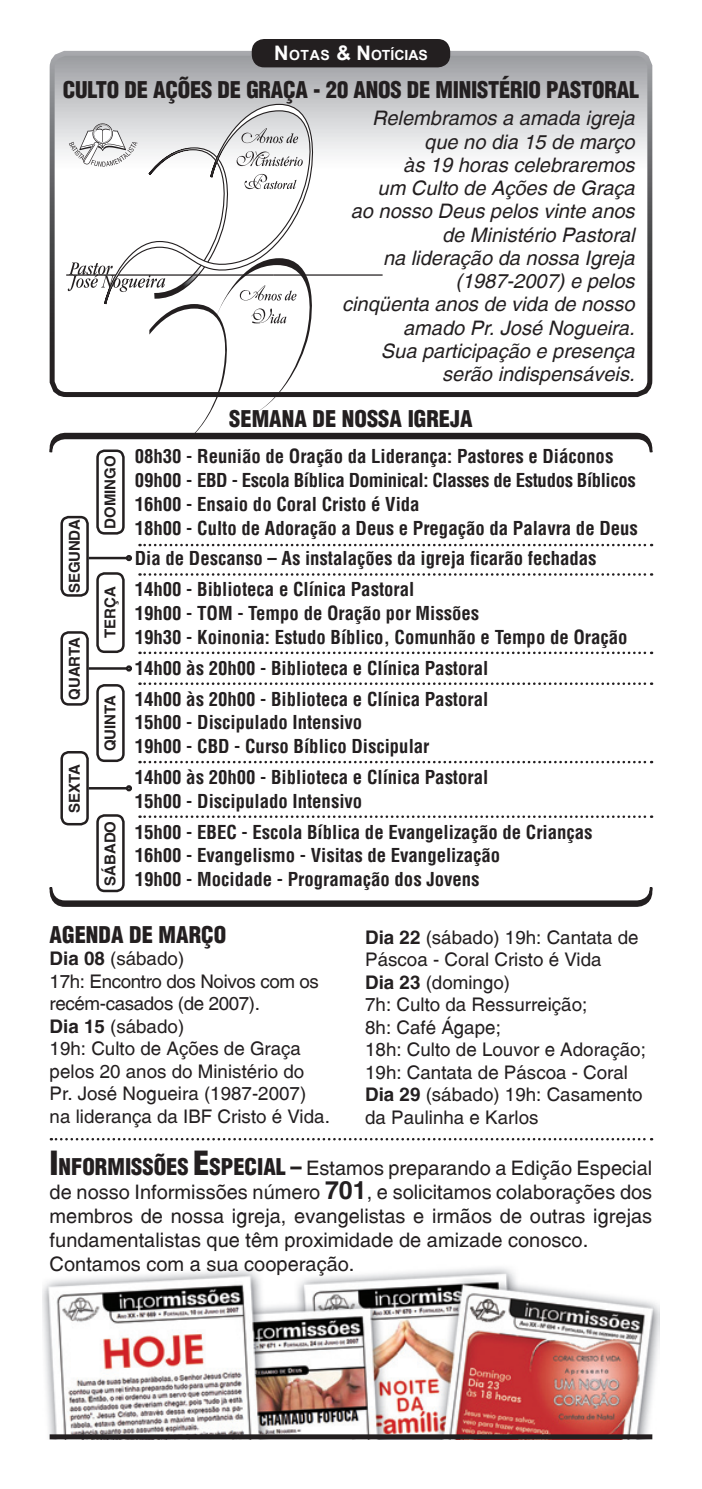
<style>
.page{position:relative;width:702px;height:1489px;background:#fff}
.page>*{position:absolute;margin:0;border:0;box-sizing:border-box;transform-origin:0 0}
.t1{font:22.5px "Switzerland Cond Black Plain";color:#231f20}
.t2{font:italic 20px/23.2px "Switzerland";color:#231f20;text-align:right}
.t3{font:20px/24px "Switzerland Plain";color:#231f20}
.t4{font:18.75px/23.8px "Switzerland Condensed";color:#231f20}
.t5{font:18.75px/22.5px "Switzerland Plain";color:#231f20}
.t6{font:700 15px "Switzerland";color:#231f20}
.t7{font:700 14px "Arial";color:#fff}
.s1{font-size:20px}
.s2{font-family:"Switzerland";font-weight:700}
.s3{font-family:"Switzerland Cond Black Plain";font-size:32.5px}
.s4{font-family:"Switzerland Cond Black Plain";font-size:22.5px}
.s5{font-family:"Switzerland";font-weight:700;font-size:25px}
</style>
<div class="page">
<img style="left:43px;top:1267px;width:616px;height:172px">
<svg style="left:56px;top:57px;width:590px;height:334px"></svg>
<div style="left:50px;top:51px;width:602px;height:346px;border:5px solid #fff;border-radius:14px"></div>
<svg style="left:49px;top:432px;width:604px;height:475px"></svg>
<div style="left:96px;top:684px;width:29px;height:78px;border:2px solid #231f20;border-radius:7px"></div>
<div style="left:96px;top:814px;width:29px;height:78px;border:2px solid #231f20;border-radius:7px"></div>
<div style="left:96px;top:449px;width:29px;height:85px;border:2px solid #231f20;border-radius:7px"></div>
<div style="left:96px;top:572px;width:29px;height:81px;border:2px solid #231f20;border-radius:7px"></div>
<div style="left:60px;top:516px;width:29px;height:80px;border:2px solid #231f20;border-radius:7px"></div>
<div style="left:60px;top:631px;width:29px;height:74px;border:2px solid #231f20;border-radius:7px"></div>
<div style="left:60px;top:751px;width:29px;height:74px;border:2px solid #231f20;border-radius:7px"></div>
<hr style="left:89px;top:557px;width:38px;height:2px;background:#231f20">
<svg style="left:126px;top:555px;width:6px;height:6px"></svg>
<hr style="left:89px;top:667px;width:38px;height:2px;background:#231f20">
<svg style="left:126px;top:665px;width:6px;height:6px"></svg>
<hr style="left:89px;top:787px;width:38px;height:2px;background:#231f20">
<svg style="left:126px;top:785px;width:6px;height:6px"></svg>
<svg style="left:51px;top:1138px;width:601px;height:2px"></svg>
<div style="left:50px;top:1434px;width:602px;height:5px;background:#231f20"></div>
<hr style="left:66px;top:274px;width:207px;height:2px;background:#231f20">
<svg style="left:102px;top:103px;width:216px;height:203px"></svg>
<svg style="left:105px;top:105px;width:211px;height:18px;background:#cfd0d1"></svg>
<hr style="left:273px;top:274px;width:109px;height:2px;background:#231f20">
<svg style="left:68px;top:123px;width:248px;height:312px"></svg>
<div style="left:253px;top:40px;width:196px;height:26px;background:#231f20;border-radius:11px"></div>
<div style="left:252px;top:39px;width:198px;height:28px;border:2px solid #231f20;border-radius:11px"></div>
<p class="t7" style="left:274px;top:46px;width:155px"><span class="s1">N</span> OTAS <span class="s1">&amp; N</span> OTÍCIAS</p>
<p class="t1" style="left:63px;top:75px;width:209px">CULTO DE AÇÕES DE GRAÇA</p>
<p class="t1" style="left:313px;top:75px;width:53px">- 20 ANOS</p>
<p class="t1" style="left:407px;top:75px;width:56px">DE MINIST</p>
<p class="t1" style="left:499px;top:75px;width:60px">ÉRIO PASTORA</p>
<p class="t1" style="left:629px;top:75px;width:11px">L</p>
<p class="t6" style="left:65px;top:593px;width:75px;rotate:-90deg">SEGUNDA</p>
<p class="t6" style="left:65px;top:700px;width:65px;rotate:-90deg">QUARTA</p>
<p class="t6" style="left:65px;top:812px;width:50px;rotate:-90deg">SEXTA</p>
<p class="t6" style="left:101px;top:529px;width:75px;rotate:-90deg">Domingo</p>
<p class="t6" style="left:101px;top:638px;width:53px;rotate:-90deg">TERÇA</p>
<p class="t6" style="left:101px;top:751px;width:58px;rotate:-90deg">QUINTA</p>
<p class="t6" style="left:101px;top:886px;width:65px;rotate:-90deg">SÁBADO</p>
<p class="t2" style="left:342px;top:106px;width:294px">Relembramos a amada igreja que no dia 15 de março<br>às 19 horas celebraremos<br>um Culto de Ações de Graça<br>ao nosso Deus pelos vinte anos de Ministério Pastoral<br>na lideração da nossa Igreja (1987-2007) e pelos<br>cinqüenta anos de vida de nosso amado Pr. José Nogueira.<br>Sua participação e presença serão indispensáveis.</p>
<p class="t1" style="left:229px;top:405px;width:245px">SEMANA DE NOSSA IGREJA</p>
<p class="t4" style="left:135px;top:444px;width:504px">08h30 - Reunião de Oração da Liderança: Pastores e Diáconos 09h00 - EBD - Escola Bíblica Dominical: Classes de Estudos Bíblicos 16h00 - Ensaio do Coral Cristo é Vida<br>18h00 - Culto de Adoração a Deus e Pregação da Palavra de Deus</p>
<p class="t4" style="left:135px;top:543px;width:463px;line-height:30.8px">Dia de Descanso – As instalações da igreja ficarão fechadas<br>14h00 - Biblioteca e Clínica Pastoral</p>
<p class="t4" style="left:135px;top:601px;width:494px">19h00 - TOM - Tempo de Oração por Missões<br>19h30 - Koinonia: Estudo Bíblico, Comunhão e Tempo de Oração</p>
<p class="t4" style="left:135px;top:652px;width:355px;line-height:30.8px">14h00 às 20h00 - Biblioteca e Clínica Pastoral<br>14h00 às 20h00 - Biblioteca e Clínica Pastoral</p>
<p class="t4" style="left:135px;top:710px;width:296px">15h00 - Discipulado Intensivo<br>19h00 - CBD - Curso Bíblico Discipular</p>
<p class="t4" style="left:135px;top:765px;width:355px">14h00 às 20h00 - Biblioteca e Clínica Pastoral<br>15h00 - Discipulado Intensivo</p>
<p class="t4" style="left:135px;top:819px;width:459px">15h00 - EBEC - Escola Bíblica de Evangelização de Crianças<br>16h00 - Evangelismo - Visitas de Evangelização<br>19h00 - Mocidade - Programação dos Jovens</p>
<p class="t1" style="left:50px;top:920px;width:178px">AGENDA DE MARÇO</p>
<p class="t5" style="left:50px;top:947px;width:282px"><span class="s2">Dia 08</span> (sábado)<br>17h: Encontro dos Noivos com os recém-casados (de 2007).<br><span class="s2">Dia 15</span> (sábado)<br>19h: Culto de Ações de Graça pelos 20 anos do Ministério do<br>Pr. José Nogueira (1987-2007) na liderança da IBF Cristo é Vida.</p>
<p class="t5" style="left:365px;top:925px;width:282px"><span class="s2">Dia 22</span> (sábado) 19h: Cantata de<br>Páscoa - Coral Cristo é Vida<br><span class="s2">Dia 23</span> (domingo)<br>7h: Culto da Ressurreição;<br>8h: Café Ágape;<br>18h: Culto de Louvor e Adoração;<br>19h: Cantata de Páscoa - Coral<br><span class="s2">Dia 29</span> (sábado) 19h: Casamento da Paulinha e Karlos</p>
<p class="t3" style="left:50px;top:1155px;width:604px"><span class="s3">I</span><span class="s4">NFORMISSÕES</span> <span class="s3">E</span><span class="s4">SPECIAL –</span> Estamos preparando a Edição Especial de nosso Informissões número <span class="s5">701</span>, e solicitamos colaborações dos membros de nossa igreja, evangelistas e irmãos de outras igrejas fundamentalistas que têm proximidade de amizade conosco.<br>Contamos com a sua cooperação.</p>
</div>
